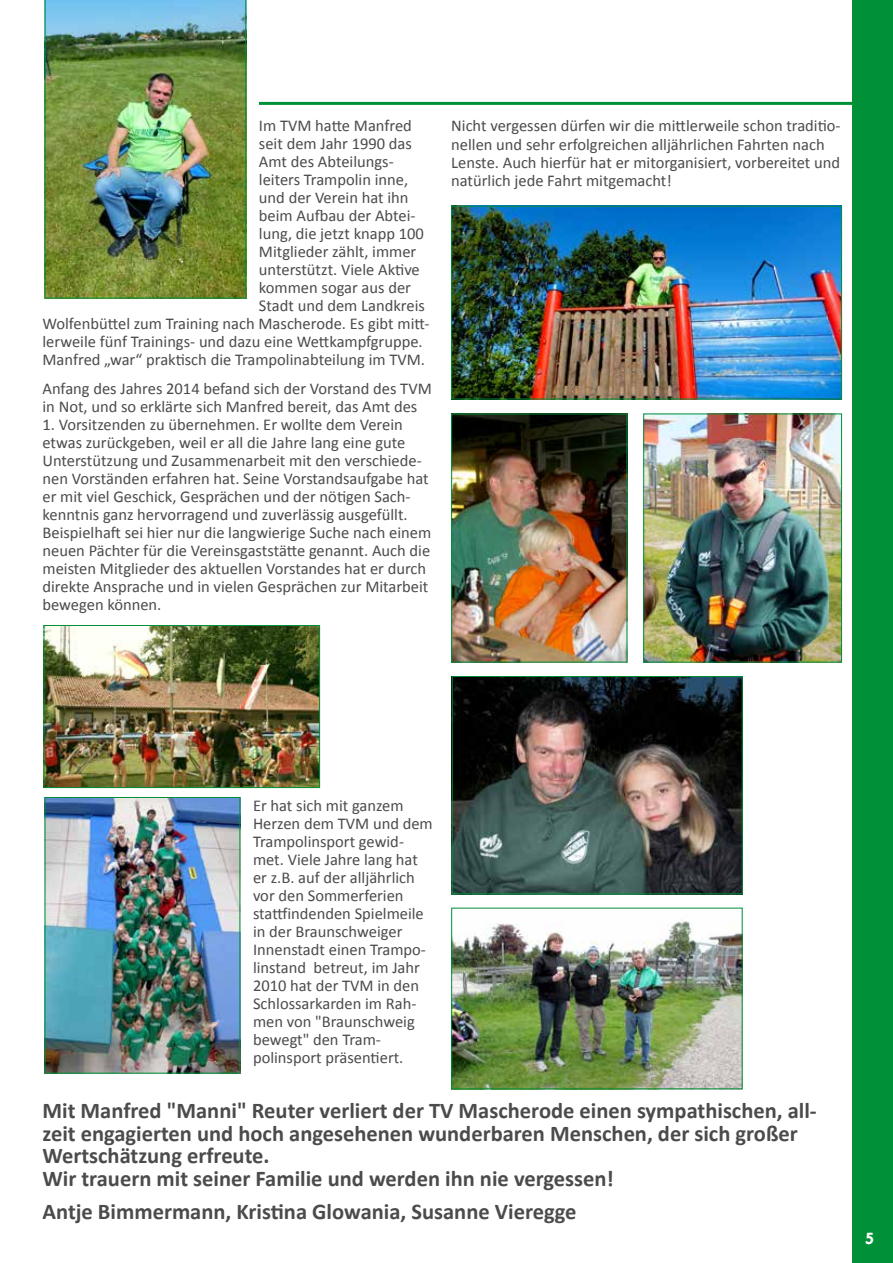
<style>
.page{position:relative;width:893px;height:1263px;background:#fff}
.page>*{position:absolute;margin:0;border:0;box-sizing:border-box;transform-origin:0 0}
.t1{font:700 22.5px/22.5px "Calibri";color:#4b4b4d}
.t2{font:700 18px "Tw Cen";color:#fff}
.t3{font:16.5px/18px "Calibri";color:#4b4b4d}
</style>
<div class="page">
<div style="left:852px;top:0;width:41px;height:1263px;background:#009037"></div>
<hr style="left:259px;top:102px;width:634px;height:3px;background:#009037">
<img style="left:46px;top:627px;width:272px;height:159px">
<div style="left:44px;top:625px;width:276px;height:163px;border:1px solid #009037"></div>
<img style="left:47px;top:799px;width:191px;height:272px">
<div style="left:45px;top:797px;width:195px;height:276px;border:1px solid #009037"></div>
<img style="left:453px;top:416px;width:172px;height:244px">
<div style="left:451px;top:414px;width:176px;height:248px;border:1px solid #009037"></div>
<img style="left:454px;top:678px;width:287px;height:214px">
<div style="left:452px;top:676px;width:291px;height:218px;border:1px solid #009037"></div>
<img style="left:645px;top:416px;width:195px;height:244px">
<div style="left:643px;top:414px;width:199px;height:248px;border:1px solid #009037"></div>
<img style="left:453px;top:208px;width:387px;height:189px">
<div style="left:451px;top:206px;width:391px;height:193px;border:1px solid #009037"></div>
<img style="left:45px;top:0;width:201px;height:299px">
<img style="left:453px;top:921px;width:288px;height:166px">
<div style="left:451px;top:908px;width:292px;height:181px;border:1px solid #009037"></div>
<p class="t3" style="left:259px;top:117px;width:154px">Im TVM hatte Manfred</p>
<p class="t3" style="left:259px;top:135px;width:155px">seit dem Jahr 1990 das</p>
<p class="t3" style="left:259px;top:153px;width:136px">Amt des Abteilungs-</p>
<p class="t3" style="left:259px;top:171px;width:151px">leiters Trampolin inne,</p>
<p class="t3" style="left:259px;top:189px;width:151px">und der Verein hat ihn</p>
<p class="t3" style="left:259px;top:207px;width:158px">beim Aufbau der Abtei-</p>
<p class="t3" style="left:259px;top:225px;width:166px">lung, die jetzt knapp 100</p>
<p class="t3" style="left:259px;top:243px;width:159px">Mitglieder zählt, immer</p>
<p class="t3" style="left:259px;top:261px;width:162px">unterstützt. Viele Aktive</p>
<p class="t3" style="left:259px;top:279px;width:154px">kommen sogar aus der</p>
<p class="t3" style="left:259px;top:297px;width:167px">Stadt und dem Landkreis</p>
<p class="t3" style="left:43px;top:315px;width:388px">Wolfenbüttel zum Training nach Mascherode. Es gibt mitt-</p>
<p class="t3" style="left:43px;top:333px;width:382px">lerweile fünf Trainings- und dazu eine Wettkampfgruppe.</p>
<p class="t3" style="left:43px;top:351px;width:384px">Manfred „war“ praktisch die Trampolinabteilung im TVM.</p>
<p class="t3" style="left:43px;top:380px;width:391px">Anfang des Jahres 2014 befand sich der Vorstand des TVM in Not, und so erklärte sich Manfred bereit, das Amt des</p>
<p class="t3" style="left:43px;top:416px;width:390px">1. Vorsitzenden zu übernehmen. Er wollte dem Verein etwas zurückgeben, weil er all die Jahre lang eine gute Unterstützung und Zusammenarbeit mit den verschiede&shy;nen Vorständen erfahren hat. Seine Vorstandsaufgabe hat er mit viel Geschick, Gesprächen und der nötigen Sach&shy;kenntnis ganz hervorragend und zuverlässig ausgefüllt.<br>Beispielhaft sei hier nur die langwierige Suche nach einem neuen Pächter für die Vereinsgaststätte genannt. Auch die meisten Mitglieder des aktuellen Vorstandes hat er durch direkte Ansprache und in vielen Gesprächen zur Mitarbeit bewegen können.</p>
<p class="t3" style="left:451px;top:117px;width:391px">Nicht vergessen dürfen wir die mittlerweile schon traditio&shy;nellen und sehr erfolgreichen alljährlichen Fahrten nach Lenste. Auch hierfür hat er mitorganisiert, vorbereitet und natürlich jede Fahrt mitgemacht!</p>
<p class="t3" style="left:253px;top:796px;width:181px">Er hat sich mit ganzem<br>Herzen dem TVM und dem<br>Trampolinsport gewid&shy;met. Viele Jahre lang hat er z.B. auf der alljährlich vor den Sommerferien stattfindenden Spielmeile in der Braunschweiger<br>Innenstadt einen Trampo&shy;linstand betreut, im Jahr<br>2010 hat der TVM in den<br>Schlossarkarden im Rah&shy;men von "Braunschweig bewegt" den Tram&shy;polinsport präsentiert.</p>
<p class="t1" style="left:43px;top:1099px;width:776px">Mit Manfred "Manni" Reuter verliert der TV Mascherode einen sympathischen, all&shy;zeit engagierten und hoch angesehenen wunderbaren Menschen, der sich großer Wertschätzung erfreute.<br>Wir trauern mit seiner Familie und werden ihn nie vergessen!</p>
<h1 class="t1" style="left:43px;top:1200px;width:536px">Antje Bimmermann, Kristina Glowania, Susanne Vieregge</h1>
<p class="t2" style="left:865px;top:1228px;width:11px">5</p>
</div>
